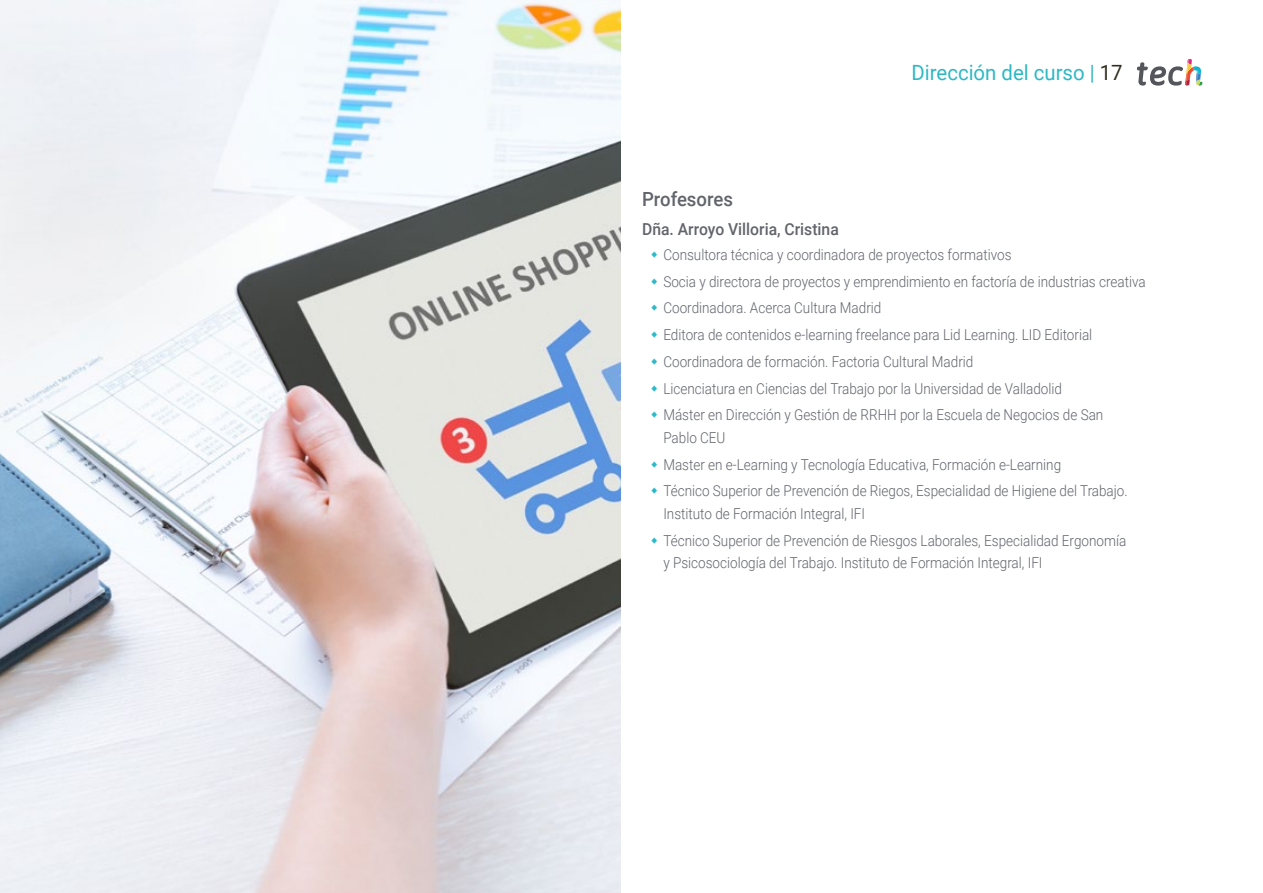
<style>
.page{position:relative;width:1263px;height:893px;background:#fff}
.page>*{position:absolute;margin:0;border:0;box-sizing:border-box;transform-origin:0 0}
.t1{font:21px "Roboto";color:#2db8c5}
.t2{font:500 19.5px "Roboto";color:#61646a;scale:.95 1}
.t3{font:500 16.5px "Roboto";color:#61646a;scale:.95 1}
.t4{font:300 15px/26.7px "Roboto";color:#61646a;scale:.9 1}
.s1{color:#312e20}
</style>
<div class="page">
<img style="left:0;top:0;width:621px;height:893px">
<svg style="left:1137px;top:59px;width:65px;height:27px"></svg>
<h1 class="t1" style="left:911px;top:57px;width:213px">Dirección del curso | <span class="s1">17</span></h1>
<h2 class="t2" style="left:642px;top:185px;width:97px">Profesores</h2>
<p class="t3" style="left:642px;top:218px;width:209px">Dña. Arroyo Villoria, Cristina</p>
<p class="t4" style="left:663px;top:241px;width:537px">Consultora técnica y coordinadora de proyectos formativos<br>Socia y directora de proyectos y emprendimiento en factoría de industrias creativa Coordinadora. Acerca Cultura Madrid<br>Editora de contenidos e-learning freelance para Lid Learning. LID Editorial Coordinadora de formación. Factoria Cultural Madrid<br>Licenciatura en Ciencias del Trabajo por la Universidad de Valladolid<br>Máster en Dirección y Gestión de RRHH por la Escuela de Negocios de San</p>
<p class="t4" style="left:663px;top:424px;width:517px">Pablo CEU<br>Master en e-Learning y Tecnología Educativa, Formación e-Learning<br>Técnico Superior de Prevención de Riegos, Especialidad de Higiene del Trabajo.</p>
<p class="t4" style="left:663px;top:500px;width:516px">Instituto de Formación Integral, IFI<br>Técnico Superior de Prevención de Riesgos Laborales, Especialidad Ergonomía</p>
<p class="t4" style="left:663px;top:549px;width:423px">y Psicosociología del Trabajo. Instituto de Formación Integral, IFI</p>
</div>
